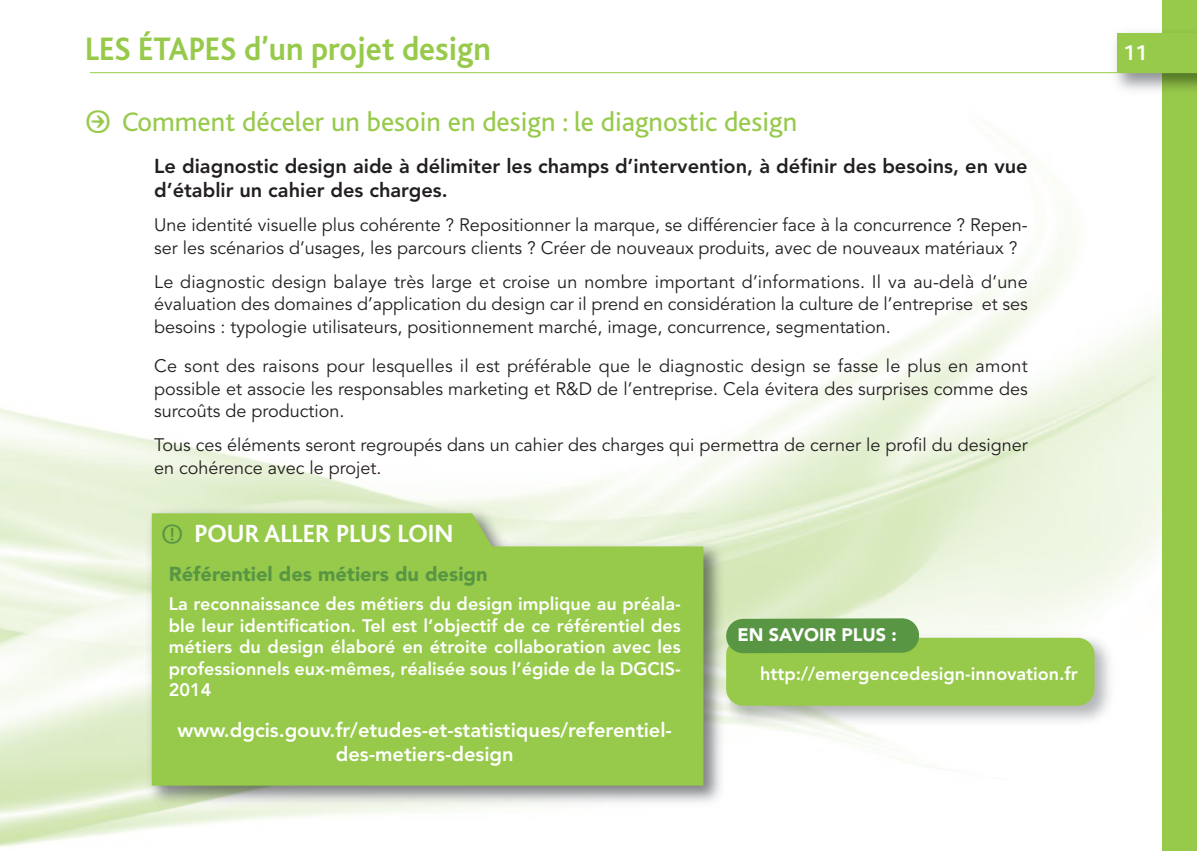
<style>
.page{position:relative;width:1197px;height:851px;background:#fff}
.page>*{position:absolute;margin:0;border:0;box-sizing:border-box;transform-origin:0 0}
.t1{font:700 34px "Bliss";color:#97ca4b;scale:.95 1}
.t2{font:28px "Bliss";color:#97ca4b}
.t3{font:700 26px "Bliss";color:#fff}
.t4{font:700 22px "Bliss";color:#fff}
.t5{font:800 20px/24px "Avenir";color:#231f20}
.t6{font:800 20px/24px "Avenir";color:#fff;text-align:center}
.t7{font:900 20px "Avenir";color:#589644}
.t8{font:18px/22.6px "Avenir";color:#231f20}
.t9{font:800 18px/21.6px "Avenir";color:#fff;text-align:justify}
.t10{font:900 18px "Avenir";color:#fff}
.s1{font-family:"Bienvenue Picto TT";font-size:26px}
.s2{font-family:"Bienvenue Picto TT";font-weight:400;font-size:22px;color:#589644}
</style>
<div class="page">
<img style="left:0;top:72px;width:1162px;height:775px">
<div style="left:1162px;top:0;width:34px;height:850px;background:#97ca4b"></div>
<img style="left:1107px;top:32px;width:89px;height:67px">
<div style="left:1117px;top:33px;width:79px;height:40px;background:#97ca4b"></div>
<hr style="left:90px;top:72px;width:1106px;height:1px;background:#97ca4b">
<img style="left:143px;top:504px;width:586px;height:308px">
<div style="left:152px;top:513px;width:551px;height:272px;background:#97ca4b"></div>
<img style="left:716px;top:629px;width:404px;height:102px">
<div style="left:726px;top:637px;width:368px;height:68px;background:#97ca4b;border-radius:17px"></div>
<div style="left:726px;top:618px;width:192px;height:35px;background:#589644;border-radius:17px"></div>
<h1 class="t1" style="left:85px;top:38px;width:428px">LES ÉTAPES d’un projet design</h1>
<h2 class="t2" style="left:86px;top:113px;width:712px"><span class="s1">u</span> Comment déceler un besoin en design : le diagnostic design</h2>
<p class="t5" style="left:154px;top:155px;width:874px">Le diagnostic design aide à délimiter les champs d’intervention, à définir des besoins, en vue d’établir un cahier des charges.</p>
<p class="t8" style="left:154px;top:215px;width:874px">Une identité visuelle plus cohérente ? Repositionner la marque, se différencier face à la concurrence ? Repen&shy;ser les scénarios d’usages, les parcours clients ? Créer de nouveaux produits, avec de nouveaux matériaux ?</p>
<p class="t8" style="left:154px;top:271px;width:874px;text-align:justify">Le diagnostic design balaye très large et croise un nombre important d’informations. Il va au-delà d’une évaluation des domaines d’application du design car il prend en considération la culture de l’entreprise et ses besoins : typologie utilisateurs, positionnement marché, image, concurrence, segmentation.</p>
<p class="t8" style="left:154px;top:356px;width:874px;text-align:justify">Ce sont des raisons pour lesquelles il est préférable que le diagnostic design se fasse le plus en amont possible et associe les responsables marketing et R&amp;D de l’entreprise. Cela évitera des surprises comme des surcoûts de production.</p>
<p class="t8" style="left:154px;top:435px;width:874px">Tous ces éléments seront regroupés dans un cahier des charges qui permettra de cerner le profil du designer en cohérence avec le projet.</p>
<h3 class="t3" style="left:162px;top:525px;width:293px"><span class="s2">o</span> POUR ALLER PLUS LOIN</h3>
<p class="t7" style="left:169px;top:565px;width:320px">Référentiel des métiers du design</p>
<p class="t9" style="left:169px;top:594px;width:513px">La reconnaissance des métiers du design implique au préala&shy;ble leur identification. Tel est l’objectif de ce référentiel des métiers du design élaboré en étroite collaboration avec les professionnels eux-mêmes, réalisée sous l’égide de la DGCIS-2014</p>
<p class="t6" style="left:177px;top:719px;width:496px">www.dgcis.gouv.fr/etudes-et-statistiques/referentiel&shy;des-metiers-design</p>
<p class="t10" style="left:737px;top:627px;width:161px">EN SAVOIR PLUS :</p>
<p class="t9" style="left:760px;top:664px;width:319px">http://emergencedesign-innovation.fr</p>
<p class="t4" style="left:1122px;top:45px;width:25px">11</p>
</div>
